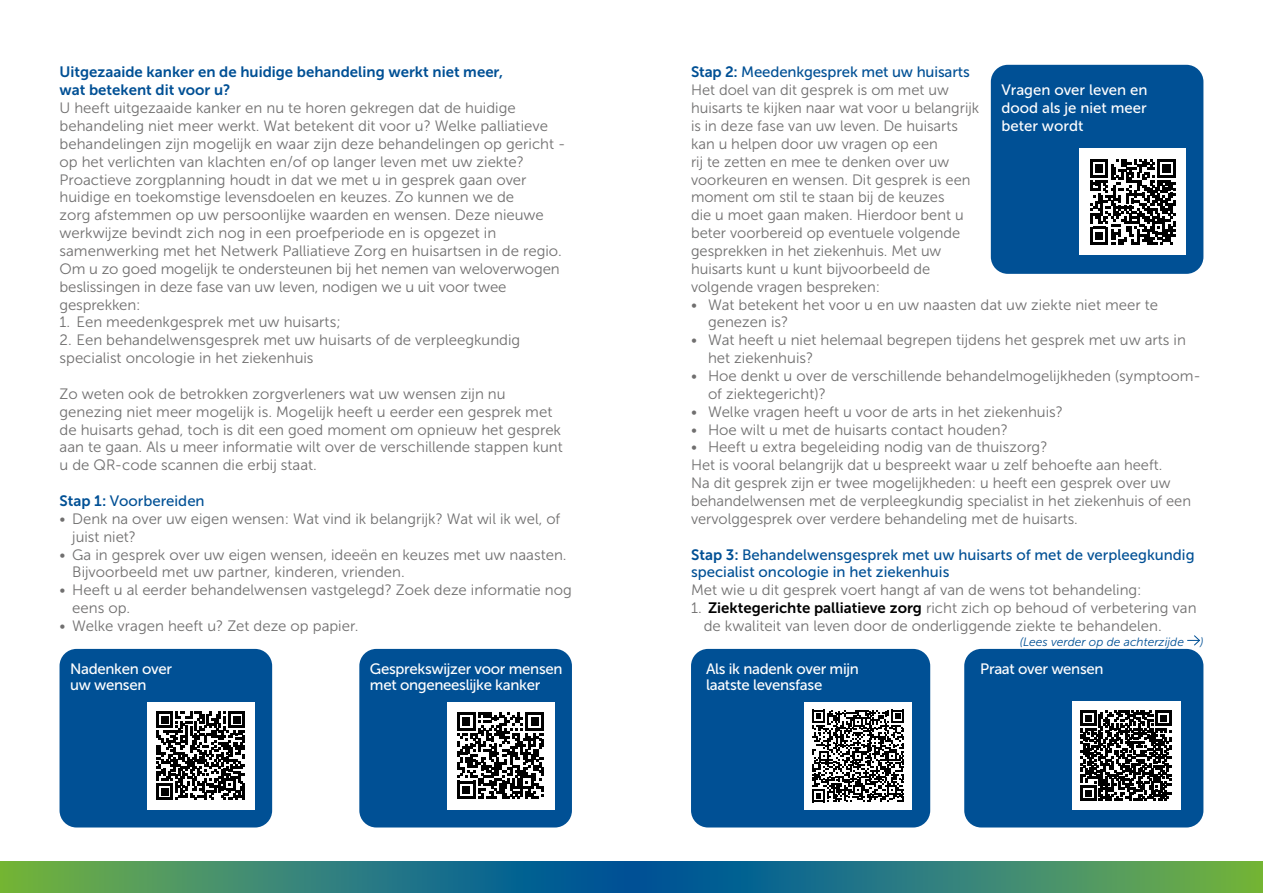
<style>
.page{position:relative;width:1263px;height:893px;background:#fff}
.page>*{position:absolute;margin:0;border:0;box-sizing:border-box;transform-origin:0 0}
._0_Body_10pt{font:15px/17.9px "Museo Sans 300";color:#706f6f}
._0_Tekst-inspringen__oa_bullits{font:15px/17.9px "Museo Sans 300";color:#706f6f}
._0_Body_10pt-2{font:15px/17.9px "Museo Sans 500";color:#005095}
._0_Body_10pt-3{font:15px/17.9px "Museo Sans 500";letter-spacing:-.02em;color:#fff}
._3_Subkopje_10{font:15px/17.9px "Museo Sans 700";color:#005095}
._4_Tekst_bij_QR-code{font:15px/16.5px "Museo Sans 500";letter-spacing:-.02em;color:#fff}
._3_Subkopje_10-2{font:15px "Museo Sans 500";color:#005095}
._0_Body_10pt-4{font:italic 12px "Museo Sans 300";color:#005095}
.s1{font-family:"Museo Sans 700"}
.s2{font-family:"Museo Sans 700";color:#000}
</style>
<div class="page">
<svg style="left:631px;top:861px;width:632px;height:32px;background:#338275"></svg>
<svg style="left:0;top:861px;width:631px;height:32px;background:#338274"></svg>
<div style="left:60px;top:649px;width:212px;height:178px;background:#005095;border-radius:17px"></div>
<div style="left:359px;top:649px;width:213px;height:178px;background:#005095;border-radius:17px"></div>
<div style="left:991px;top:65px;width:212px;height:209px;background:#005095;border-radius:17px"></div>
<div style="left:691px;top:649px;width:239px;height:178px;background:#005095;border-radius:17px"></div>
<div style="left:964px;top:649px;width:239px;height:178px;background:#005095;border-radius:17px"></div>
<div style="left:147px;top:702px;width:108px;height:108px;background:#fff"></div>
<svg style="left:156px;top:711px;width:89px;height:89px"></svg>
<div style="left:447px;top:702px;width:107px;height:108px;background:#fff"></div>
<svg style="left:457px;top:712px;width:87px;height:87px"></svg>
<div style="left:1080px;top:149px;width:106px;height:106px;background:#fff"></div>
<svg style="left:1090px;top:159px;width:86px;height:86px"></svg>
<div style="left:804px;top:702px;width:108px;height:108px;background:#fff"></div>
<svg style="left:812px;top:710px;width:92px;height:92px"></svg>
<div style="left:1072px;top:702px;width:108px;height:108px;background:#fff"></div>
<svg style="left:1081px;top:710px;width:90px;height:91px"></svg>
<svg style="left:1187px;top:635px;width:13px;height:11px"></svg>
<p class="_3_Subkopje_10" style="left:60px;top:63px;width:445px">Uitgezaaide kanker en de huidige behandeling werkt niet meer, wat betekent dit voor u?</p>
<p class="_0_Body_10pt" style="left:60px;top:99px;width:507px">U heeft uitgezaaide kanker en nu te horen gekregen dat de huidige behandeling niet meer werkt. Wat betekent dit voor u? Welke palliatieve behandelingen zijn mogelijk en waar zijn deze behandelingen op gericht - op het verlichten van klachten en/of op langer leven met uw ziekte?</p>
<p class="_0_Body_10pt" style="left:60px;top:171px;width:504px">Proactieve zorgplanning houdt in dat we met u in gesprek gaan over huidige en toekomstige levensdoelen en keuzes. Zo kunnen we de<br>zorg afstemmen op uw persoonlijke waarden en wensen. Deze nieuwe werkwijze bevindt zich nog in een proefperiode en is opgezet in samenwerking met het Netwerk Palliatieve Zorg en huisartsen in de regio.</p>
<p class="_0_Body_10pt" style="left:60px;top:260px;width:502px">Om u zo goed mogelijk te ondersteunen bij het nemen van weloverwogen beslissingen in deze fase van uw leven, nodigen we u uit voor twee gesprekken:</p>
<p class="_0_Body_10pt" style="left:60px;top:313px;width:283px">1. Een meedenkgesprek met uw huisarts;</p>
<p class="_0_Body_10pt" style="left:60px;top:331px;width:462px">2. Een behandelwensgesprek met uw huisarts of de verpleegkundig specialist oncologie in het ziekenhuis</p>
<p class="_0_Body_10pt" style="left:60px;top:385px;width:505px">Zo weten ook de betrokken zorgverleners wat uw wensen zijn nu genezing niet meer mogelijk is. Mogelijk heeft u eerder een gesprek met de huisarts gehad, toch is dit een goed moment om opnieuw het gesprek aan te gaan. Als u meer informatie wilt over de verschillende stappen kunt u de QR-code scannen die erbij staat.</p>
<p class="_3_Subkopje_10-2" style="left:60px;top:493px;width:147px"><span class="s1">Stap 1:</span> Voorbereiden</p>
<p class="_0_Body_10pt" style="left:72px;top:510px;width:489px;text-indent:-13px">• Denk na over uw eigen wensen: Wat vind ik belangrijk? Wat wil ik wel, of juist niet?</p>
<p class="_0_Body_10pt" style="left:72px;top:546px;width:496px;text-indent:-13px">• Ga in gesprek over uw eigen wensen, ideeën en keuzes met uw naasten.<br>Bijvoorbeeld met uw partner, kinderen, vrienden.</p>
<p class="_0_Body_10pt" style="left:72px;top:581px;width:501px;text-indent:-13px">• Heeft u al eerder behandelwensen vastgelegd? Zoek deze informatie nog eens op.</p>
<p class="_0_Body_10pt" style="left:60px;top:617px;width:301px">• Welke vragen heeft u? Zet deze op papier.</p>
<p class="_4_Tekst_bij_QR-code" style="left:70px;top:660px;width:103px">Nadenken over uw wensen</p>
<p class="_0_Body_10pt-3" style="left:370px;top:660px;width:194px;line-height:16.5px">Gesprekswijzer voor mensen met ongeneeslijke kanker</p>
<p class="_0_Body_10pt-2" style="left:691px;top:63px;width:280px"><span class="s1">Stap 2:</span> Meedenkgesprek met uw huisarts</p>
<p class="_0_Body_10pt" style="left:691px;top:81px;width:290px">Het doel van dit gesprek is om met uw huisarts te kijken naar wat voor u belangrijk is in deze fase van uw leven. De huisarts kan u helpen door uw vragen op een<br>rij te zetten en mee te denken over uw voorkeuren en wensen. Dit gesprek is een moment om stil te staan bij de keuzes<br>die u moet gaan maken. Hierdoor bent u beter voorbereid op eventuele volgende gesprekken in het ziekenhuis. Met uw huisarts kunt u kunt bijvoorbeeld de volgende vragen bespreken:</p>
<p class="_0_Tekst-inspringen__oa_bullits" style="left:708px;top:296px;width:452px;text-indent:-17px">• Wat betekent het voor u en uw naasten dat uw ziekte niet meer te genezen is?</p>
<p class="_0_Tekst-inspringen__oa_bullits" style="left:708px;top:331px;width:479px;text-indent:-17px">• Wat heeft u niet helemaal begrepen tijdens het gesprek met uw arts in het ziekenhuis?</p>
<p class="_0_Tekst-inspringen__oa_bullits" style="left:708px;top:367px;width:494px;text-indent:-17px">• Hoe denkt u over de verschillende behandelmogelijkheden (symptoom&shy;of ziektegericht)?</p>
<p class="_0_Tekst-inspringen__oa_bullits" style="left:691px;top:403px;width:373px">• Welke vragen heeft u voor de arts in het ziekenhuis?</p>
<p class="_0_Tekst-inspringen__oa_bullits" style="left:691px;top:421px;width:318px">• Hoe wilt u met de huisarts contact houden?</p>
<p class="_0_Tekst-inspringen__oa_bullits" style="left:691px;top:438px;width:358px">• Heeft u extra begeleiding nodig van de thuiszorg?</p>
<p class="_0_Body_10pt" style="left:691px;top:456px;width:473px">Het is vooral belangrijk dat u bespreekt waar u zelf behoefte aan heeft.</p>
<p class="_0_Body_10pt" style="left:691px;top:474px;width:502px">Na dit gesprek zijn er twee mogelijkheden: u heeft een gesprek over uw behandelwensen met de verpleegkundig specialist in het ziekenhuis of een vervolggesprek over verdere behandeling met de huisarts.</p>
<p class="_0_Body_10pt-2" style="left:691px;top:546px;width:505px"><span class="s1">Stap 3:</span> Behandelwensgesprek met uw huisarts of met de verpleegkundig specialist oncologie in het ziekenhuis</p>
<p class="_0_Body_10pt" style="left:691px;top:581px;width:452px">Met wie u dit gesprek voert hangt af van de wens tot behandeling:</p>
<p class="_0_Body_10pt" style="left:704px;top:599px;width:494px;text-indent:-13px">1. <span class="s2">Ziektegerichte palliatieve zorg</span> richt zich op behoud of verbetering van de kwaliteit van leven door de onderliggende ziekte te behandelen.</p>
<p class="_0_Body_10pt-4" style="left:1020px;top:635px;width:166px">(Lees verder op de achterzijde</p>
<p class="_0_Body_10pt-4" style="left:1200px;top:635px;width:5px">)</p>
<p class="_0_Body_10pt-3" style="left:1001px;top:81px;width:148px;text-align:justify">Vragen over leven en dood als je niet meer beter wordt</p>
<p class="_4_Tekst_bij_QR-code" style="left:706px;top:660px;width:154px">Als ik nadenk over mijn laatste levensfase</p>
<p class="_4_Tekst_bij_QR-code" style="left:980px;top:660px;width:125px">Praat over wensen</p>
</div>
